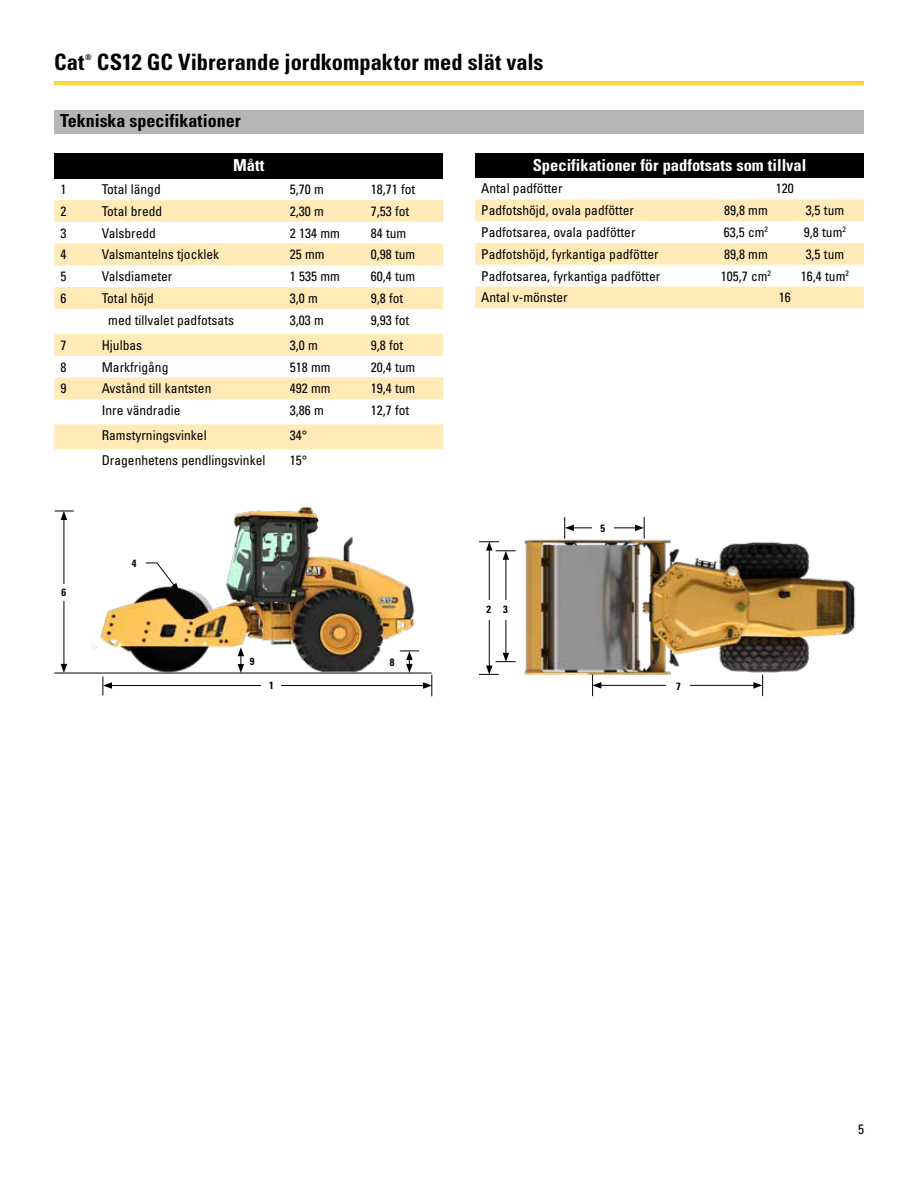
<style>
.page{position:relative;width:918px;height:1188px;background:#fff}
.page>*{position:absolute;margin:0;border:0;box-sizing:border-box;transform-origin:0 0}
.t1{font:700 condensed 22.5px "Univers LT Std";color:#000}
.t2{font:700 condensed 18px "Univers LT Std";color:#000}
.t3{font:700 condensed 16.5px "Univers LT Std";color:#fff}
.t4{font:condensed 13.5px "Univers LT Std";color:#000}
.t5{font:condensed 13.5px "Univers LT Std";color:#000}
.t6{font:700 condensed 10.5px "Univers LT Std";color:#000}
.t7{font:700 condensed 7.8px "Univers LT Std";color:#000}
</style>
<div class="page">
<div style="left:54px;top:153px;width:389px;height:25px;background:#000"></div>
<svg style="left:54px;top:200px;width:389px;height:250px;fill:#ffeab8"></svg>
<img style="left:524px;top:539px;width:331px;height:147px">
<hr style="left:571px;top:528px;width:66px;height:1px;background:#000">
<svg style="left:635px;top:517px;width:10px;height:22px"></svg>
<svg style="left:564px;top:517px;width:10px;height:22px"></svg>
<hr style="left:506px;top:557px;width:1px;height:98px;background:#000">
<hr style="left:489px;top:548px;width:1px;height:120px;background:#000">
<svg style="left:479px;top:541px;width:37px;height:19px"></svg>
<svg style="left:479px;top:653px;width:37px;height:22px"></svg>
<div style="left:483px;top:600px;width:12px;height:19px;background:#fff"></div>
<div style="left:499px;top:600px;width:13px;height:19px;background:#fff"></div>
<hr style="left:599px;top:685px;width:157px;height:1px;background:#000">
<svg style="left:753px;top:675px;width:10px;height:21px"></svg>
<svg style="left:592px;top:675px;width:9px;height:21px"></svg>
<div style="left:667px;top:675px;width:23px;height:21px;background:#fff"></div>
<div style="left:592px;top:518px;width:21px;height:21px;background:#fff"></div>
<hr style="left:54px;top:673px;width:378px;height:1px;background:#000">
<img style="left:92px;top:506px;width:327px;height:167px">
<hr style="left:64px;top:518px;width:1px;height:148px;background:#000">
<svg style="left:61px;top:664px;width:6px;height:9px"></svg>
<svg style="left:55px;top:511px;width:19px;height:9px"></svg>
<div style="left:54px;top:584px;width:20px;height:17px;background:#fff"></div>
<svg style="left:145px;top:563px;width:34px;height:29px"></svg>
<div style="left:125px;top:554px;width:19px;height:17px;background:#fff"></div>
<svg style="left:238px;top:647px;width:6px;height:26px"></svg>
<div style="left:244px;top:653px;width:16px;height:16px;background:#fff"></div>
<div style="left:382px;top:654px;width:21px;height:16px;background:#fff"></div>
<hr style="left:110px;top:685px;width:315px;height:1px;background:#000">
<svg style="left:103px;top:677px;width:9px;height:18px"></svg>
<svg style="left:400px;top:651px;width:33px;height:45px"></svg>
<div style="left:262px;top:677px;width:19px;height:17px;background:#fff"></div>
<div style="left:475px;top:153px;width:389px;height:25px;background:#000"></div>
<svg style="left:475px;top:199px;width:389px;height:109px"></svg>
<div style="left:54px;top:110px;width:810px;height:23px;background:#b4b6b8"></div>
<h1 class="t1" style="left:54px;top:48px;width:32px">Cat</h1>
<p class="t7" style="left:85px;top:52px;width:8px">®</p>
<h1 class="t1" style="left:97px;top:48px;width:448px">CS12 GC Vibrerande jordkompaktor med slät vals</h1>
<h2 class="t2" style="left:60px;top:110px;width:182px">Tekniska specifikationer</h2>
<p class="t3" style="left:233px;top:155px;width:33px">Mått</p>
<p class="t5" style="left:60px;top:181px;width:7px">1</p>
<p class="t4" style="left:102px;top:181px;width:61px">Total längd</p>
<p class="t4" style="left:290px;top:181px;width:36px">5,70 m</p>
<p class="t4" style="left:371px;top:181px;width:46px">18,71 fot</p>
<p class="t5" style="left:60px;top:202px;width:7px">2</p>
<p class="t4" style="left:102px;top:202px;width:62px">Total bredd</p>
<p class="t4" style="left:290px;top:202px;width:36px">2,30 m</p>
<p class="t4" style="left:371px;top:202px;width:40px">7,53 fot</p>
<p class="t5" style="left:60px;top:224px;width:7px">3</p>
<p class="t4" style="left:102px;top:224px;width:56px">Valsbredd</p>
<p class="t4" style="left:290px;top:224px;width:52px">2 134 mm</p>
<p class="t4" style="left:371px;top:224px;width:37px">84 tum</p>
<p class="t5" style="left:60px;top:246px;width:7px">4</p>
<p class="t4" style="left:102px;top:246px;width:119px">Valsmantelns tjocklek</p>
<p class="t4" style="left:290px;top:246px;width:36px">25 mm</p>
<p class="t4" style="left:371px;top:246px;width:46px">0,98 tum</p>
<p class="t5" style="left:60px;top:268px;width:7px">5</p>
<p class="t4" style="left:102px;top:268px;width:72px">Valsdiameter</p>
<p class="t4" style="left:290px;top:268px;width:52px">1 535 mm</p>
<p class="t4" style="left:371px;top:268px;width:46px">60,4 tum</p>
<p class="t5" style="left:60px;top:290px;width:7px">6</p>
<p class="t4" style="left:102px;top:290px;width:54px">Total höjd</p>
<p class="t4" style="left:290px;top:290px;width:30px">3,0 m</p>
<p class="t4" style="left:371px;top:290px;width:34px">9,8 fot</p>
<p class="t4" style="left:108px;top:311px;width:127px">med tillvalet padfotsats</p>
<p class="t4" style="left:290px;top:311px;width:36px">3,03 m</p>
<p class="t4" style="left:371px;top:311px;width:40px">9,93 fot</p>
<p class="t5" style="left:60px;top:336px;width:7px">7</p>
<p class="t4" style="left:102px;top:336px;width:42px">Hjulbas</p>
<p class="t4" style="left:290px;top:336px;width:30px">3,0 m</p>
<p class="t4" style="left:371px;top:336px;width:34px">9,8 fot</p>
<p class="t5" style="left:60px;top:358px;width:7px">8</p>
<p class="t4" style="left:102px;top:358px;width:68px">Markfrigång</p>
<p class="t4" style="left:290px;top:358px;width:42px">518 mm</p>
<p class="t4" style="left:371px;top:358px;width:46px">20,4 tum</p>
<p class="t5" style="left:60px;top:380px;width:7px">9</p>
<p class="t4" style="left:102px;top:380px;width:111px">Avstånd till kantsten</p>
<p class="t4" style="left:290px;top:380px;width:42px">492 mm</p>
<p class="t4" style="left:371px;top:380px;width:46px">19,4 tum</p>
<p class="t4" style="left:102px;top:402px;width:81px">Inre vändradie</p>
<p class="t4" style="left:290px;top:402px;width:36px">3,86 m</p>
<p class="t4" style="left:371px;top:402px;width:40px">12,7 fot</p>
<p class="t4" style="left:102px;top:427px;width:106px">Ramstyrningsvinkel</p>
<p class="t4" style="left:290px;top:427px;width:19px">34°</p>
<p class="t4" style="left:102px;top:452px;width:165px">Dragenhetens pendlingsvinkel</p>
<p class="t4" style="left:290px;top:452px;width:19px">15°</p>
<p class="t6" style="left:62px;top:586px;width:6px">6</p>
<p class="t6" style="left:132px;top:556px;width:6px">4</p>
<p class="t6" style="left:250px;top:655px;width:6px">9</p>
<p class="t6" style="left:390px;top:656px;width:6px">8</p>
<p class="t6" style="left:269px;top:679px;width:6px">1</p>
<p class="t3" style="left:533px;top:155px;width:275px">Specifikationer för padfotsats som tillval</p>
<p class="t4" style="left:481px;top:180px;width:83px">Antal padfötter</p>
<p class="t4" style="left:776px;top:180px;width:19px">120</p>
<p class="t4" style="left:481px;top:202px;width:154px">Padfotshöjd, ovala padfötter</p>
<p class="t4" style="left:724px;top:202px;width:45px">89,8 mm</p>
<p class="t4" style="left:806px;top:202px;width:40px">3,5 tum</p>
<p class="t4" style="left:481px;top:224px;width:156px">Padfotsarea, ovala padfötter</p>
<p class="t4" style="left:724px;top:224px;width:46px">63,5 cm<sup>2</sup></p>
<p class="t4" style="left:804px;top:224px;width:44px">9,8 tum<sup>2</sup></p>
<p class="t4" style="left:481px;top:245px;width:179px">Padfotshöjd, fyrkantiga padfötter</p>
<p class="t4" style="left:724px;top:245px;width:45px">89,8 mm</p>
<p class="t4" style="left:806px;top:245px;width:40px">3,5 tum</p>
<p class="t4" style="left:481px;top:267px;width:181px">Padfotsarea, fyrkantiga padfötter</p>
<p class="t4" style="left:721px;top:267px;width:52px">105,7 cm<sup>2</sup></p>
<p class="t4" style="left:801px;top:267px;width:50px">16,4 tum<sup>2</sup></p>
<p class="t4" style="left:481px;top:289px;width:88px">Antal v-mönster</p>
<p class="t4" style="left:779px;top:289px;width:13px">16</p>
<p class="t6" style="left:487px;top:603px;width:23px">2 3</p>
<p class="t6" style="left:601px;top:522px;width:6px">5</p>
<p class="t6" style="left:676px;top:679px;width:6px">7</p>
<p class="t4" style="left:858px;top:1121px;width:7px">5</p>
</div>
